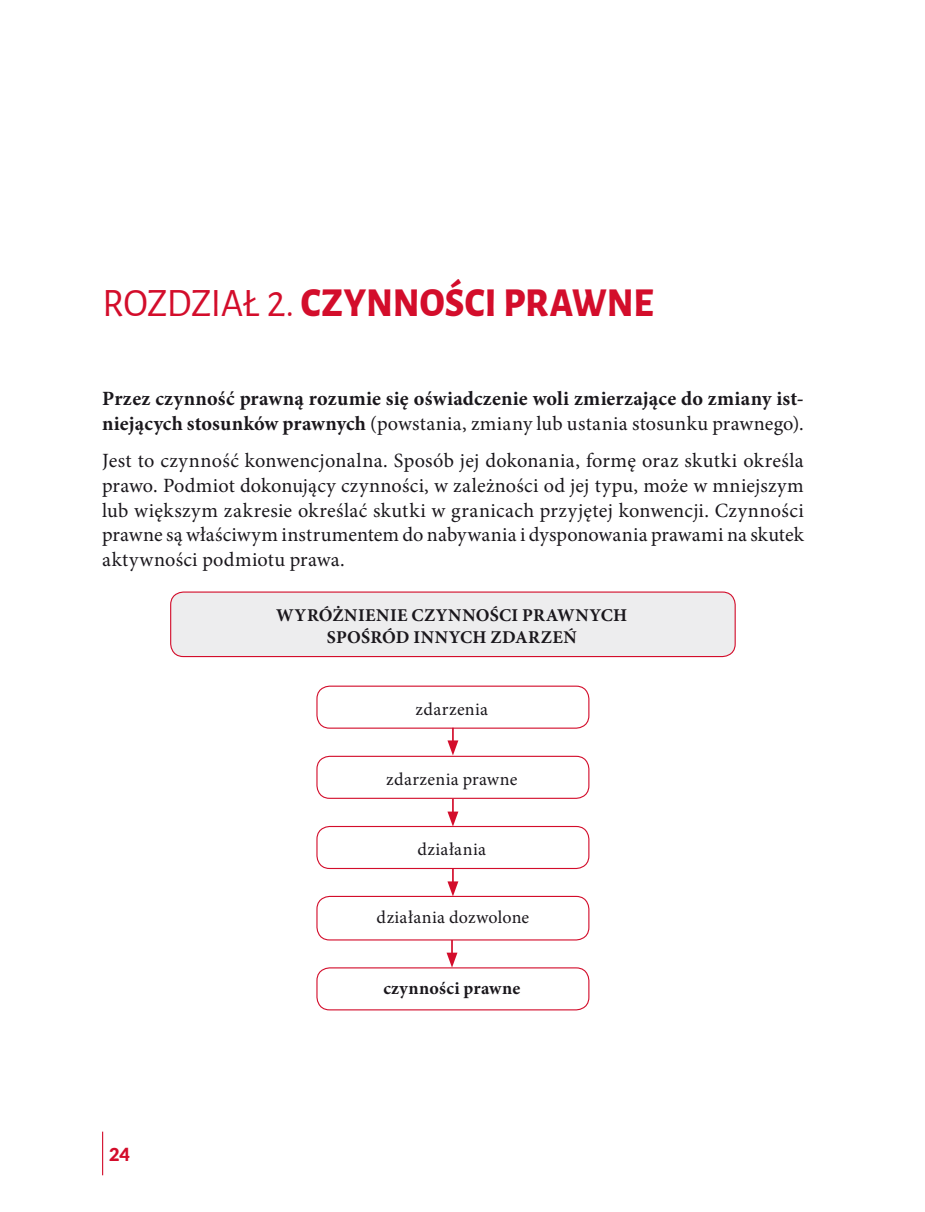
<style>
.page{position:relative;width:925px;height:1212px;background:#fff}
.page>*{position:absolute;margin:0;border:0;box-sizing:border-box;transform-origin:0 0}
.Tytul_3{font:800 40.5px "Alegreya Sans";letter-spacing:.005em;color:#d30d2b;scale:.95 1}
.Tekst{font:20.25px/24.8px "Minion Pro";letter-spacing:.01em;color:#1a171c;text-align:justify}
.Tekst-2{font:700 20.25px/24.8px "Minion Pro";letter-spacing:.01em;color:#1a171c}
.t1{font:700 18px/22.5px "Minion Pro";letter-spacing:.02em;color:#1a171c;text-align:center}
.t2{font:18px "Minion Pro";letter-spacing:.02em;color:#1a171c}
.t3{font:900 18px "Lato";color:#d30d2b}
.s1{font-weight:400}
</style>
<div class="page">
<hr style="left:102px;top:1131px;width:1px;height:44px;background:#d30d2b">
<div style="left:316px;top:686px;width:273px;height:43px;border:1px solid #d30d2b;border-radius:13px"></div>
<div style="left:316px;top:756px;width:273px;height:43px;border:1px solid #d30d2b;border-radius:13px"></div>
<div style="left:316px;top:826px;width:273px;height:43px;border:1px solid #d30d2b;border-radius:13px"></div>
<div style="left:316px;top:896px;width:273px;height:44px;border:1px solid #d30d2b;border-radius:13px"></div>
<svg style="left:447px;top:728px;width:11px;height:27px"></svg>
<svg style="left:447px;top:799px;width:11px;height:27px"></svg>
<svg style="left:447px;top:869px;width:11px;height:27px"></svg>
<div style="left:171px;top:592px;width:564px;height:64px;background:#ededee;border-radius:13px"></div>
<div style="left:170px;top:591px;width:566px;height:66px;border:1px solid #d30d2b;border-radius:13px"></div>
<div style="left:316px;top:967px;width:273px;height:43px;border:1px solid #d30d2b;border-radius:13px"></div>
<svg style="left:446px;top:940px;width:11px;height:28px"></svg>
<p class="Tytul_3" style="left:102px;top:273px;width:582px"><span class="s1">ROZDZIAŁ 2.</span> CZYNNOŚCI PRAWNE</p>
<p class="Tekst-2" style="left:102px;top:386px;width:703px">Przez czynność prawną rozumie się oświadczenie woli zmierzające do zmiany ist&shy;niejących stosunków prawnych <span class="s1">(powstania, zmiany lub ustania stosunku prawnego).</span></p>
<p class="Tekst" style="left:102px;top:448px;width:703px">Jest to czynność konwencjonalna. Sposób jej dokonania, formę oraz skutki określa prawo. Podmiot dokonujący czynności, w zależności od jej typu, może w mniejszym lub większym zakresie określać skutki w granicach przyjętej konwencji. Czynności prawne są właściwym instrumentem do nabywania i dysponowania prawami na skutek aktywności podmiotu prawa.</p>
<p class="t1" style="left:276px;top:603px;width:353px">WYRÓŻNIENIE CZYNNOŚCI PRAWNYCH<br>SPOŚRÓD INNYCH ZDARZEŃ</p>
<p class="t2" style="left:415px;top:697px;width:74px">zdarzenia</p>
<p class="t2" style="left:386px;top:767px;width:133px">zdarzenia prawne</p>
<p class="t2" style="left:417px;top:837px;width:70px">działania</p>
<p class="t2" style="left:377px;top:905px;width:154px">działania dozwolone</p>
<p class="t3" style="left:109px;top:1140px;width:22px">24</p>
<p class="t1" style="left:383px;top:977px;width:138px">czynności prawne</p>
</div>
